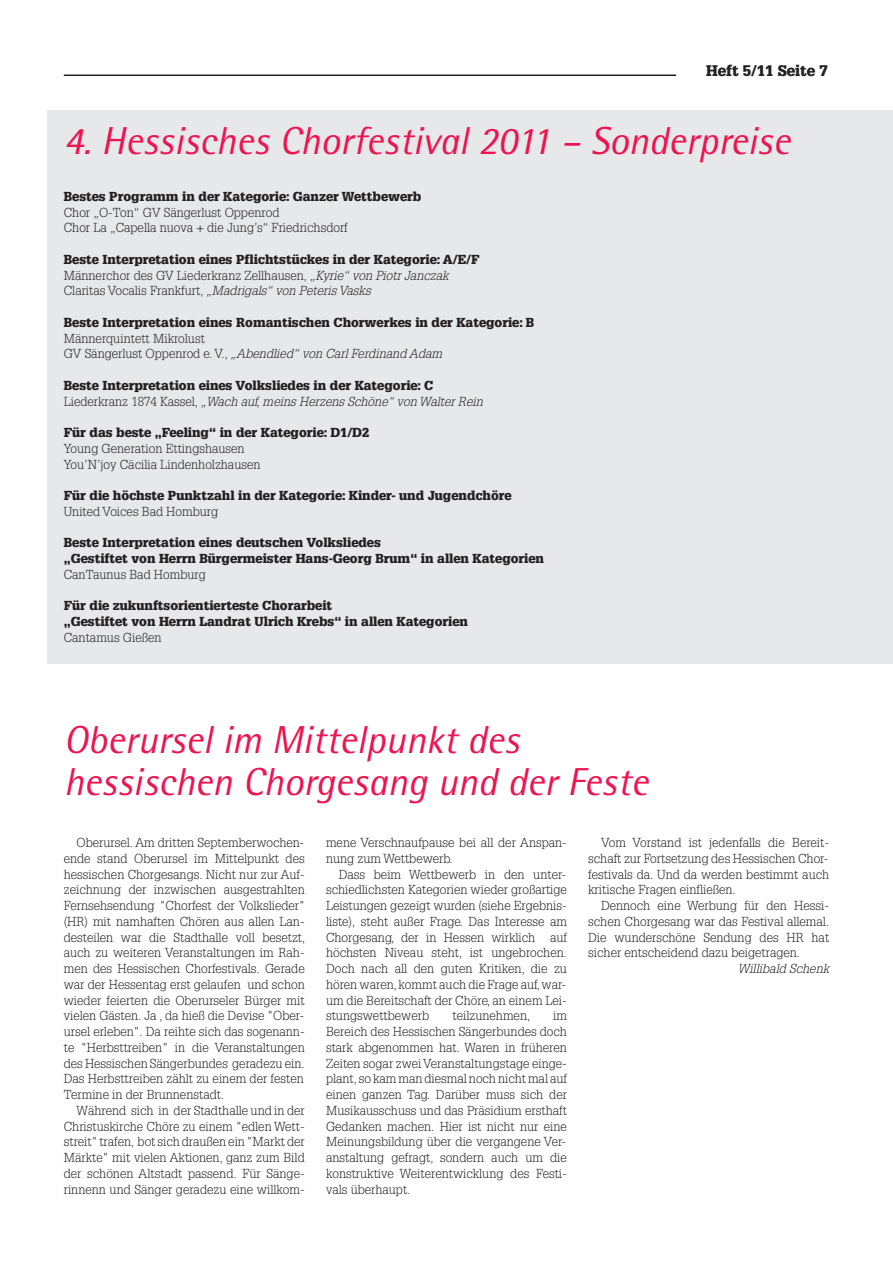
<style>
.page{position:relative;width:893px;height:1263px;background:#fff}
.page>*{position:absolute;margin:0;border:0;box-sizing:border-box;transform-origin:0 0}
.t1{font:italic 39px/42px "Rotis Semi Sans";color:#ed1450}
.t2{font:900 15px "Glypha";color:#231f20}
.t3{font:300 12.75px/15.8px "Glypha";color:#231f20}
.t4{font:900 12.75px/15.8px "Glypha";color:#231f20}
.t5{font:italic 300 12.75px "Glypha";letter-spacing:.005em;color:#231f20}
.s1{font-weight:900}
.s2{font-style:italic}
.s3{font-weight:300}
.s4{font-weight:300;font-style:italic}
</style>
<div class="page">
<hr style="left:64px;top:75px;width:612px;height:1px;background:#231f20">
<div style="left:47px;top:111px;width:846px;height:553px;background:#e7e8e9"></div>
<p class="t2" style="left:706px;top:65px;width:123px">Heft 5/11 Seite 7</p>
<h1 class="t1" style="left:64px;top:124px;width:728px">4. Hessisches Chorfestival 2011 – Sonderpreise</h1>
<p class="t4" style="left:64px;top:189px;width:359px">Bestes Programm in der Kategorie: Ganzer Wettbewerb</p>
<p class="t3" style="left:64px;top:205px;width:286px">Chor „O-Ton“ GV Sängerlust Oppenrod<br>Chor La „Capella nuova + die Jung’s“ Friedrichsdorf</p>
<p class="t3" style="left:64px;top:252px;width:417px"><span class="s1">Beste Interpretation eines Pflichtstückes in der Kategorie: A/E/F<br></span>Männerchor des GV Liederkranz Zellhausen, <span class="s2">„Kyrie“ von Piotr Janczak<br></span>Claritas Vocalis Frankfurt, <span class="s2">„Madrigals“ von Peteris Vasks</span></p>
<p class="t4" style="left:64px;top:315px;width:472px">Beste Interpretation eines Romantischen Chorwerkes in der Kategorie: B</p>
<p class="t3" style="left:64px;top:331px;width:380px">Männerquintett Mikrolust<br>GV Sängerlust Oppenrod e. V., <span class="s2">„Abendlied“ von Carl Ferdinand Adam</span></p>
<p class="t4" style="left:64px;top:378px;width:421px">Beste Interpretation eines Volksliedes in der Kategorie: C<br><span class="s3">Liederkranz 1874 Kassel,</span> <span class="s4">„Wach auf, meins Herzens Schöne“ von Walter Rein</span></p>
<p class="t4" style="left:64px;top:425px;width:307px">Für das beste „Feeling“ in der Kategorie: D1/D2</p>
<p class="t3" style="left:64px;top:441px;width:198px">Young Generation Ettingshausen<br>You’N’joy Cäcilia Lindenholzhausen</p>
<p class="t4" style="left:64px;top:488px;width:449px">Für die höchste Punktzahl in der Kategorie: Kinder- und Jugendchöre</p>
<p class="t3" style="left:64px;top:504px;width:156px">United Voices Bad Homburg</p>
<p class="t4" style="left:64px;top:536px;width:482px">Beste Interpretation eines deutschen Volksliedes<br>„Gestiftet von Herrn Bürgermeister Hans-Georg Brum“ in allen Kategorien</p>
<p class="t3" style="left:64px;top:567px;width:144px">CanTaunus Bad Homburg</p>
<p class="t4" style="left:64px;top:599px;width:406px">Für die zukunftsorientierteste Chorarbeit<br>„Gestiftet von Herrn Landrat Ulrich Krebs“ in allen Kategorien</p>
<p class="t3" style="left:64px;top:630px;width:99px">Cantamus Gießen</p>
<h1 class="t1" style="left:64px;top:722px;width:586px">Oberursel im Mittelpunkt des hessischen Chorgesang und der Feste</h1>
<p class="t3" style="left:64px;top:836px;width:243px;text-indent:13px">Oberursel. Am dritten Septemberwochen&shy;ende stand Oberursel im Mittelpunkt des hessischen Chorgesangs. Nicht nur zur Auf&shy;zeichnung der inzwischen ausgestrahlten Fernsehsendung "Chorfest der Volkslieder" (HR) mit namhaften Chören aus allen Lan&shy;desteilen war die Stadthalle voll besetzt, auch zu weiteren Veranstaltungen im Rah&shy;men des Hessischen Chorfestivals. Gerade war der Hessentag erst gelaufen und schon wieder feierten die Oberurseler Bürger mit vielen Gästen. Ja , da hieß die Devise "Ober&shy;ursel erleben". Da reihte sich das sogenann&shy;te "Herbsttreiben" in die Veranstaltungen des Hessischen Sängerbundes geradezu ein.<br>Das Herbsttreiben zählt zu einem der festen Termine in der Brunnenstadt.</p>
<p class="t3" style="left:64px;top:1103px;width:242px;text-align:justify;text-indent:13px">Während sich in der Stadthalle und in der Christuskirche Chöre zu einem "edlen Wett&shy;streit" trafen, bot sich draußen ein "Markt der Märkte" mit vielen Aktionen, ganz zum Bild der schönen Altstadt passend. Für Sänge&shy;rinnenn und Sänger geradezu eine willkom-</p>
<p class="t3" style="left:326px;top:836px;width:242px">mene Verschnaufpause bei all der Anspan&shy;nung zum Wettbewerb.</p>
<p class="t3" style="left:326px;top:867px;width:242px;text-align:justify;text-indent:13px">Dass beim Wettbewerb in den unter&shy;schiedlichsten Kategorien wieder großartige Leistungen gezeigt wurden (siehe Ergebnis&shy;liste), steht außer Frage. Das Interesse am Chorgesang, der in Hessen wirklich auf höchsten Niveau steht, ist ungebrochen.<br>Doch nach all den guten Kritiken, die zu hören waren,kommt auch die Frage auf,war&shy;um die Bereitschaft der Chöre, an einem Lei&shy;stungswettbewerb</p>
<p class="t3" style="left:452px;top:1009px;width:79px">teilzunehmen,</p>
<p class="t3" style="left:326px;top:1009px;width:242px;text-align:justify;text-indent:227px">im Bereich des Hessischen Sängerbundes doch stark abgenommen hat. Waren in früheren Zeiten sogar zweiVeranstaltungstage einge&shy;plant, so kam man diesmal noch nicht mal auf einen ganzen Tag. Darüber muss sich der Musikausschuss und das Präsidium ersthaft Gedanken machen. Hier ist nicht nur eine Meinungsbildung über die vergangene Ver&shy;anstaltung gefragt, sondern auch um die konstruktive Weiterentwicklung des Festi&shy;vals überhaupt.</p>
<p class="t3" style="left:588px;top:836px;width:242px;text-align:justify;text-indent:13px">Vom Vorstand ist jedenfalls die Bereit&shy;schaft zur Fortsetzung des Hessischen Chor&shy;festivals da. Und da werden bestimmt auch kritische Fragen einfließen.</p>
<p class="t3" style="left:588px;top:899px;width:242px;text-align:justify;text-indent:13px">Dennoch eine Werbung für den Hessi&shy;schen Chorgesang war das Festival allemal.<br>Die wunderschöne Sendung des HR hat sicher entscheidend dazu beigetragen.</p>
<p class="t5" style="left:738px;top:964px;width:93px">Willibald Schenk</p>
</div>
